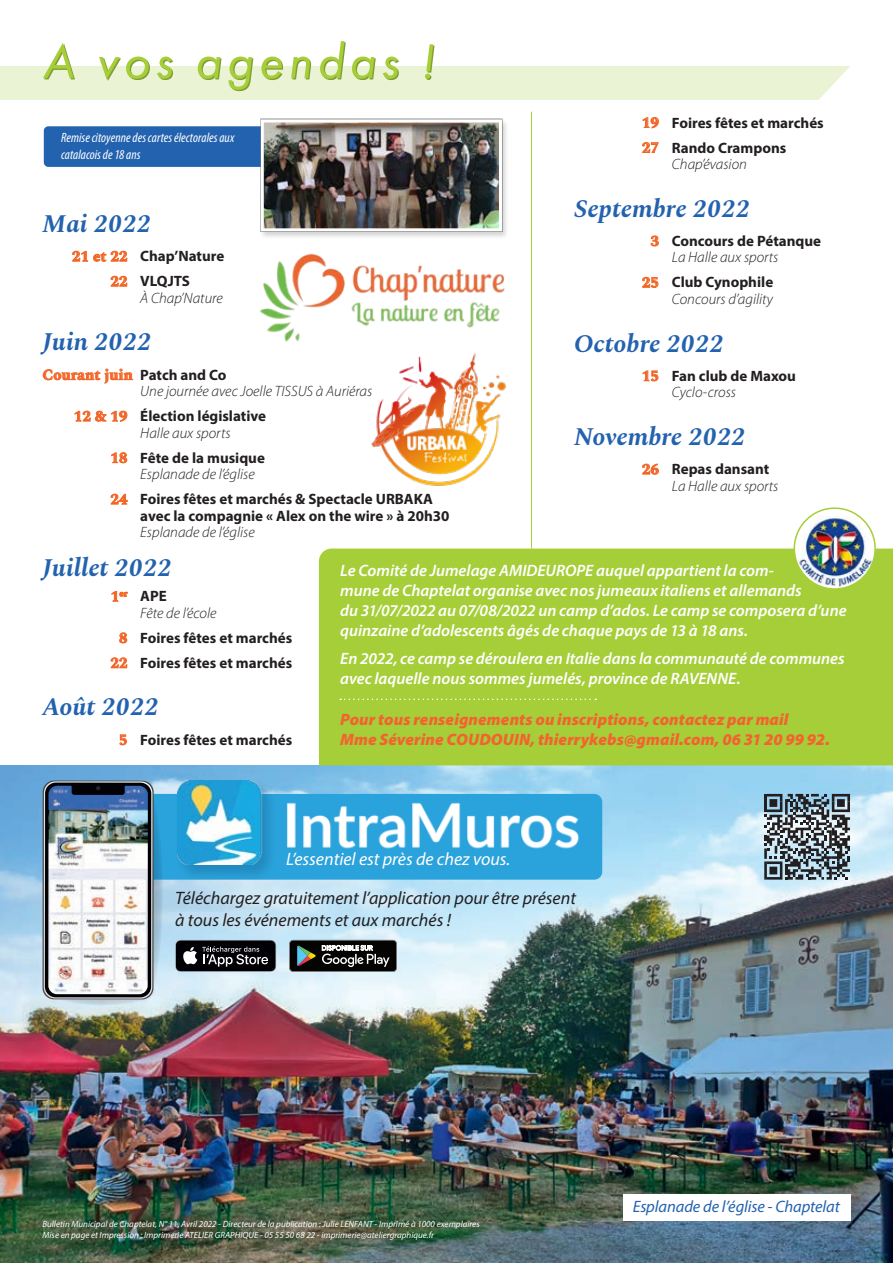
<style>
.page{position:relative;width:893px;height:1263px;background:#fff}
.page>*{position:absolute;margin:0;border:0;box-sizing:border-box;transform-origin:0 0}
.t1{font:italic 50.85px "Futura PT";letter-spacing:.1em;color:#829d34}
.Mois{font:italic 700 25.5px "Spectral";color:#2362af}
.Événement{font:italic 700 25.5px "Spectral";color:#2362af}
.t2{font:italic 18px/39.6px "Myriad Pro";color:#231f20}
.Texte{font:italic 600 16.5px/19.8px "Myriad Pro";color:#fff}
.Texte-2{font:italic 900 16.5px/19.8px "Myriad Pro";letter-spacing:.005em;color:#f2642f}
.Texte_avec_photo{font:italic 16.5px "Myriad Pro";letter-spacing:-.005em;color:#2362af}
.Événement-2{font:700 15px/16.5px "Myriad Pro";color:#231f20}
.Événement-3{font:italic 300 15px/16.5px "Myriad Pro";color:#231f20}
.Texte-3{font:italic condensed 13.5px/16.2px "Myriad Pro";letter-spacing:.005em;color:#fff}
.t3{font:italic 9px "Myriad Pro";color:#fff}
.s1{font-family:"Spectral";color:#f36e21}
.s2{font-weight:300;font-style:italic}
.s3{font-family:"Spectral";font-weight:700;font-style:normal;color:#f36e21}
.s4{font-weight:700;font-style:normal}
.s5{color:#fff}
</style>
<div class="page">
<div style="left:0;top:66px;width:850px;height:34px;background:#eaf3d4"></div>
<img style="left:0;top:765px;width:893px;height:498px">
<div style="left:81px;top:794px;width:521px;height:86px;background:#2aa2db;border-radius:8px"></div>
<img style="left:43px;top:780px;width:120px;height:225px">
<img style="left:169px;top:770px;width:113px;height:118px">
<img style="left:177px;top:780px;width:86px;height:85px">
<img style="left:281px;top:780px;width:309px;height:85px">
<svg style="left:175px;top:940px;width:101px;height:32px;background:#323337"></svg>
<svg style="left:289px;top:940px;width:108px;height:32px;background:#393c3a"></svg>
<svg style="left:764px;top:794px;width:86px;height:86px;background:#717e85"></svg>
<div style="left:319px;top:549px;width:574px;height:216px;background:#a6ce39"></div>
<div style="left:46px;top:129px;width:219px;height:36px;background:#2362af;border-radius:2px"></div>
<div style="left:44px;top:126px;width:223px;height:41px;border:4px solid #2362af;border-radius:2px"></div>
<hr style="left:531px;top:112px;width:1px;height:437px;background:#a6ce39">
<img style="left:371px;top:352px;width:135px;height:134px">
<svg style="left:340px;top:698px;width:256px;height:2px"></svg>
<svg style="left:794px;top:508px;width:81px;height:81px"></svg>
<img style="left:794px;top:516px;width:81px;height:73px">
<div style="left:794px;top:507px;width:82px;height:83px;border:2px solid #a6ce39;border-radius:50%"></div>
<div style="left:259px;top:118px;width:251px;height:121px;background:#231f20;opacity:.2"></div>
<img style="left:259px;top:118px;width:244px;height:115px">
<img style="left:260px;top:253px;width:245px;height:89px">
<div style="left:622px;top:1194px;width:228px;height:26px;background:#fff"></div>
<p class="t1" style="left:44px;top:32px;width:393px">A vos agendas !</p>
<p class="Événement-2" style="left:642px;top:114px;width:183px"><span class="s1">19</span> Foires fêtes et marchés</p>
<p class="Événement-2" style="left:672px;top:139px;width:116px;text-indent:-30px"><span class="s1">27</span> Rando Crampons<br><span class="s2">Chap’évasion</span></p>
<p class="Mois" style="left:574px;top:190px;width:177px">Septembre 2022</p>
<p class="Événement-2" style="left:672px;top:232px;width:151px;text-indent:-21px"><span class="s1">3</span> Concours de Pétanque<br><span class="s2">La Halle aux sports</span></p>
<p class="Événement-3" style="left:642px;top:275px;width:133px;text-align:right"><span class="s3">25</span> <span class="s4">Club Cynophile<br></span>Concours d’agility</p>
<p class="Mois" style="left:574px;top:325px;width:151px">Octobre 2022</p>
<p class="Événement-2" style="left:672px;top:367px;width:126px;text-indent:-30px"><span class="s1">15</span> Fan club de Maxou<br><span class="s2">Cyclo-cross</span></p>
<p class="Mois" style="left:574px;top:418px;width:173px">Novembre 2022</p>
<p class="Événement-3" style="left:672px;top:461px;width:108px;text-indent:-30px"><span class="s3">26</span> <span class="s4">Repas dansant<br></span>La Halle aux sports</p>
<p class="Texte-3" style="left:61px;top:130px;width:175px">Remise citoyenne des cartes électorales aux catalacois de 18 ans</p>
<p class="Mois" style="left:43px;top:205px;width:110px">Mai 2022</p>
<p class="Événement-2" style="left:72px;top:247px;width:154px"><span class="s1">21 et 22</span> Chap’Nature</p>
<p class="Événement-3" style="left:140px;top:273px;width:84px;text-indent:-30px"><span class="s3">22</span> <span class="s4">VLQJTS<br></span>À Chap’Nature</p>
<p class="Mois" style="left:43px;top:323px;width:111px">Juin 2022</p>
<p class="Événement-3" style="left:140px;top:367px;width:233px;text-indent:-98px"><span class="s3">Courant juin</span> <span class="s4">Patch and Co<br></span>Une journée avec Joelle TISSUS à Auriéras</p>
<p class="Événement-2" style="left:140px;top:407px;width:127px;text-indent:-66px"><span class="s1">12 &amp; 19</span> Élection législative<br><span class="s2">Halle aux sports</span></p>
<p class="Événement-3" style="left:140px;top:450px;width:126px;text-indent:-30px"><span class="s3">18</span> <span class="s4">Fête de la musique<br></span>Esplanade de l’église</p>
<p class="Événement-2" style="left:140px;top:490px;width:311px;text-indent:-30px"><span class="s1">24</span> Foires fêtes et marchés &amp; Spectacle URBAKA avec la compagnie « Alex on the wire » à 20h30<br><span class="s2">Esplanade de l’église</span></p>
<p class="Événement" style="left:43px;top:549px;width:131px">Juillet 2022</p>
<p class="Événement-3" style="left:140px;top:588px;width:78px;text-indent:-30px"><span class="s3">1</span><sup>er</sup> <span class="s4">APE<br></span>Fête de l’école</p>
<p class="Événement-2" style="left:119px;top:629px;width:175px"><span class="s1">8</span> Foires fêtes et marchés</p>
<p class="Événement-2" style="left:110px;top:654px;width:183px"><span class="s1">22</span> Foires fêtes et marchés</p>
<p class="Mois" style="left:43px;top:688px;width:118px">Août 2022</p>
<p class="Événement-2" style="left:119px;top:731px;width:175px"><span class="s1">5</span> Foires fêtes et marchés</p>
<p class="Texte" style="left:340px;top:560px;width:508px">Le Comité de Jumelage AMIDEUROPE auquel appartient la com-<br>mune de Chaptelat organise avec nos jumeaux italiens et allemands<br>du 31/07/2022 au 07/08/2022 un camp d’ados. Le camp se composera d’une quinzaine d’adolescents âgés de chaque pays de 13 à 18 ans.</p>
<p class="Texte" style="left:340px;top:648px;width:506px">En 2022, ce camp se déroulera en Italie dans la communauté de communes avec laquelle nous sommes jumelés, province de RAVENNE.</p>
<p class="Texte-2" style="left:340px;top:709px;width:491px">Pour tous renseignements ou inscriptions, contactez par mail<br>Mme Séverine COUDOUIN, thierrykebs@gmail.com, 06 31 20 99 92.</p>
<p class="t2" style="left:175px;top:839px;width:402px;text-indent:111px"><span class="s5">L’essentiel est près de chez vous.<br></span>Téléchargez gratuitement l’application pour être présent</p>
<p class="t2" style="left:175px;top:899px;width:277px">à tous les événements et aux marchés !</p>
<p class="t3" style="left:43px;top:1218px;width:439px">Bulletin Municipal de Chaptelat, N° 11, Avril 2022 - Directeur de la publication : Julie LENFANT - Imprimé à 1000 exemplaires</p>
<p class="t3" style="left:43px;top:1229px;width:393px">Mise en page et Impression : Imprimerie ATELIER GRAPHIQUE - 05 55 50 68 22 - imprimerie@ateliergraphique.fr</p>
<p class="Texte_avec_photo" style="left:633px;top:1196px;width:209px">Esplanade de l’église - Chaptelat</p>
</div>
